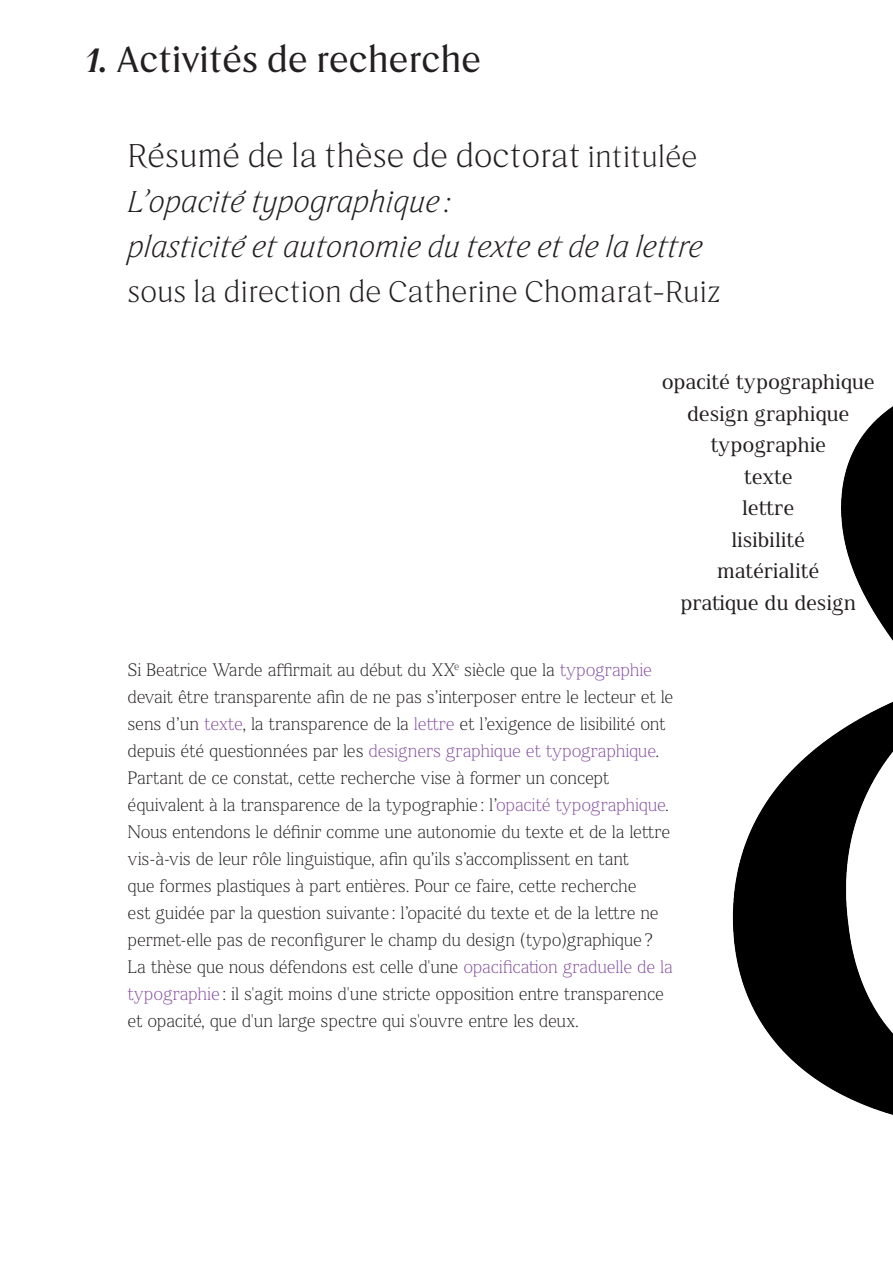
<style>
.page{position:relative;width:893px;height:1263px;background:#fff}
.page>*{position:absolute;margin:0;border:0;box-sizing:border-box;transform-origin:0 0}
.Heading_1{font:36px "Tongari Display";color:#231f20}
.Heading_1-2{font:300 33px "Tongari Display";color:#231f20}
.Heading_1-3{font:italic 300 30px/45px "Tongari Display";color:#231f20}
.t1{font:21px "Spitzkant Text";letter-spacing:-.01em;color:#231f20}
.Annonces_résumés{font:100 18px/27px "Spitzkant Text";letter-spacing:-.01em;color:#231f20}
.s1{font-weight:500;font-style:italic}
.s2{font-size:30px}
.s3{font-style:normal}
.s4{color:#854f9f}
</style>
<div class="page">
<img style="left:732px;top:406px;width:161px;height:709px">
<p class="Heading_1" style="left:85px;top:30px;width:398px"><span class="s1">1.</span> Activités de recherche</p>
<p class="Heading_1-2" style="left:128px;top:129px;width:571px">Résumé de la thèse de doctorat <span class="s2">intitulée</span></p>
<p class="Heading_1-3" style="left:128px;top:176px;width:595px">L'opacité typographique :<br>plasticité et autonomie du texte et de la lettre <span class="s3">sous la direction de Catherine Chomarat-Ruiz</span></p>
<p class="t1" style="left:662px;top:366px;width:215px">opacité typographique</p>
<p class="t1" style="left:687px;top:398px;width:164px">design graphique</p>
<p class="t1" style="left:710px;top:429px;width:117px">typographie</p>
<p class="t1" style="left:744px;top:461px;width:50px">texte</p>
<p class="t1" style="left:742px;top:492px;width:54px">lettre</p>
<p class="t1" style="left:731px;top:524px;width:75px">lisibilité</p>
<p class="t1" style="left:717px;top:555px;width:104px">matérialité</p>
<p class="t1" style="left:681px;top:587px;width:177px">pratique du design</p>
<p class="Annonces_résumés" style="left:128px;top:655px;width:547px">Si Beatrice Warde affirmait au début du XX<sup>e</sup> siècle que la <span class="s4">typographie </span>devait être transparente afin de ne pas s’interposer entre le lecteur et le sens d’un <span class="s4">texte</span>, la transparence de la <span class="s4">lettre</span> et l’exigence de lisibilité ont depuis été questionnées par les <span class="s4">designers graphique et typographique</span>.<br>Partant de ce constat, cette recherche vise à former un concept équivalent à la transparence de la typographie : l’<span class="s4">opacité typographique</span>.<br>Nous entendons le définir comme une autonomie du texte et de la lettre vis-à-vis de leur rôle linguistique, afin qu’ils s’accomplissent en tant<br>que formes plastiques à part entières. Pour ce faire, cette recherche<br>est guidée par la question suivante : l’opacité du texte et de la lettre ne permet-elle pas de reconfigurer le champ du design (typo)graphique ?<br>La thèse que nous défendons est celle d'une <span class="s4">opacification graduelle de la typographie</span> : il s'agit moins d'une stricte opposition entre transparence et opacité, que d'un large spectre qui s'ouvre entre les deux.</p>
</div>
